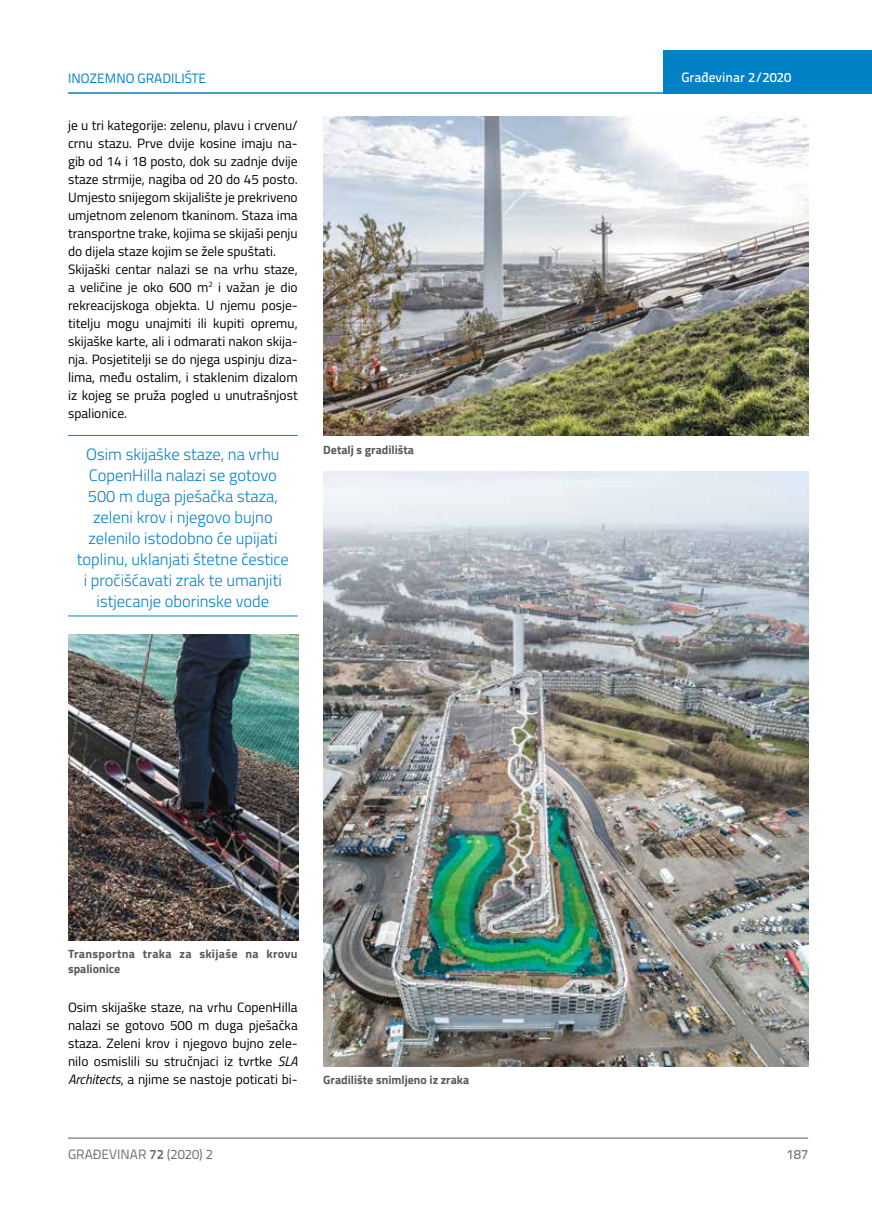
<style>
.page{position:relative;width:872px;height:1212px;background:#fff}
.page>*{position:absolute;margin:0;border:0;box-sizing:border-box;transform-origin:0 0}
.t1{font:300 16.5px/21px "Titillium";color:#0081c6;text-align:center}
.t2{font:13.5px/18px "Titillium";color:#000}
.t3{font:13.5px "Titillium Text 22 L";color:#6d6e71}
.t4{font:13.5px "Titillium Text 22 L";color:#0081c6}
.t5{font:500 13.5px "Titillium Text 22 L";color:#fff}
.t6{font:500 13.5px "Titillium Text 22 L";color:#797a7d}
.t7{font:700 12px "Titillium";color:#58595b}
.t8{font:700 12px/15px "Titillium";letter-spacing:.02em;color:#58595b}
.s1{font-style:italic}
.s2{font-weight:700}
</style>
<div class="page">
<div style="left:663px;top:50px;width:209px;height:44px;background:#0081c6"></div>
<hr style="left:68px;top:92px;width:804px;height:2px;background:#0081c6">
<hr style="left:68px;top:1138px;width:740px;height:1px;background:#58595b">
<hr style="left:68px;top:435px;width:230px;height:1px;background:#0081c6">
<hr style="left:68px;top:616px;width:230px;height:1px;background:#0081c6">
<img style="left:68px;top:634px;width:231px;height:306px">
<img style="left:323px;top:117px;width:485px;height:319px">
<img style="left:323px;top:472px;width:485px;height:594px">
<p class="t4" style="left:68px;top:68px;width:140px">INOZEMNO GRADILIŠTE</p>
<p class="t5" style="left:681px;top:67px;width:111px">Građevinar 2/2020</p>
<p class="t2" style="left:68px;top:115px;width:231px">je u tri kategorije: zelenu, plavu i crvenu/ crnu stazu. Prve dvije kosine imaju na&shy;gib od 14 i 18 posto, dok su zadnje dvije staze strmije, nagiba od 20 do 45 posto.<br>Umjesto snijegom skijalište je prekriveno umjetnom zelenom tkaninom. Staza ima transportne trake, kojima se skijaši penju do dijela staze kojim se žele spuštati.<br>Skijaški centar nalazi se na vrhu staze, a veličine je oko 600 m<sup>2</sup> i važan je dio rekreacijskoga objekta. U njemu posje&shy;titelju mogu unajmiti ili kupiti opremu, skijaške karte, ali i odmarati nakon skija&shy;nja. Posjetitelji se do njega uspinju diza&shy;lima, među ostalim, i staklenim dizalom iz kojeg se pruža pogled u unutrašnjost spalionice.</p>
<p class="t1" style="left:77px;top:443px;width:213px">Osim skijaške staze, na vrhu<br>CopenHilla nalazi se gotovo<br>500 m duga pješačka staza, zeleni krov i njegovo bujno zelenilo istodobno će upijati toplinu, uklanjati štetne čestice i pročišćavati zrak te umanjiti istjecanje oborinske vode</p>
<p class="t7" style="left:323px;top:440px;width:92px">Detalj s gradilišta</p>
<p class="t8" style="left:68px;top:946px;width:231px">Transportna traka za skijaše na krovu spalionice</p>
<p class="t2" style="left:68px;top:998px;width:231px;text-align:justify">Osim skijaške staze, na vrhu CopenHilla nalazi se gotovo 500 m duga pješačka staza. Zeleni krov i njegovo bujno zele&shy;nilo osmislili su stručnjaci iz tvrtke <span class="s1">SLA Architects</span>, a njime se nastoje poticati bi-</p>
<p class="t7" style="left:323px;top:1071px;width:147px">Gradilište snimljeno iz zraka</p>
<p class="t3" style="left:68px;top:1144px;width:146px">GRAĐEVINAR <span class="s2">72</span> (2020) 2</p>
<p class="t6" style="left:786px;top:1144px;width:23px">187</p>
</div>
